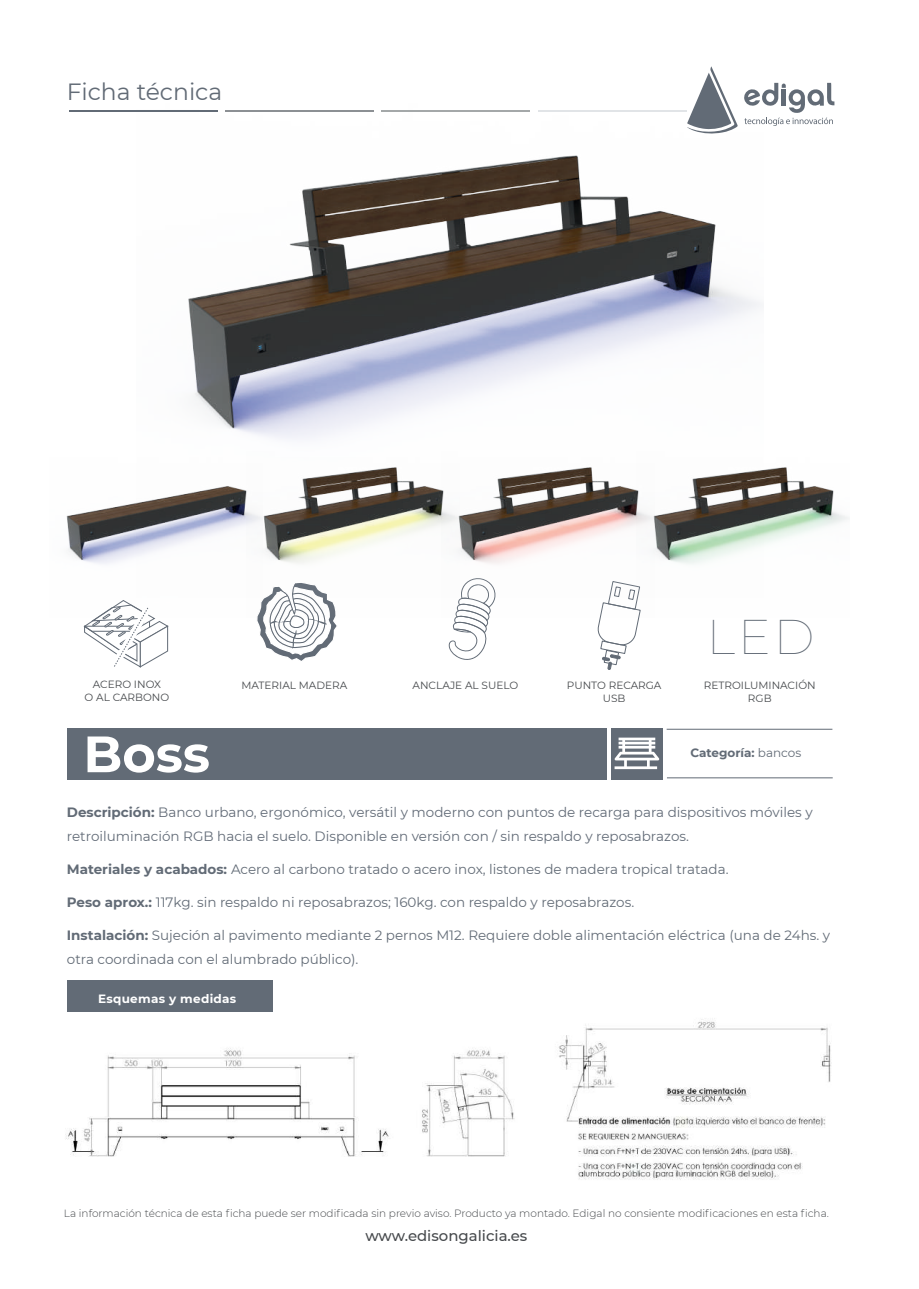
<style>
.page{position:relative;width:919px;height:1289px;background:#fff}
.page>*{position:absolute;margin:0;border:0;box-sizing:border-box;transform-origin:0 0}
.t1{font:700 51px "Montserrat";color:#fff}
.t2{font:100 49.65px "Montserrat";color:#626b76}
.t3{font:23.4px "Montserrat";color:#626b76}
.t4{font:500 14.85px "Montserrat";color:#46494c}
.t5{font:13.5px/24px "Montserrat";color:#626b76}
.t6{font:13.5px/24px "Montserrat";color:#626b77}
.t7{font:700 12px "Montserrat";letter-spacing:.025em;color:#fff}
.t8{font:700 12px "Montserrat";color:#626b76}
.t9{font:300 10.5px "Montserrat";color:#46494c}
.t10{font:10.5px/12.6px "Montserrat";color:#46494c;text-align:center}
.s1{font-weight:400}
.s2{font-weight:700;color:#626b76}
.s3{font-weight:700}
</style>
<div class="page">
<div style="left:67px;top:980px;width:205px;height:36px;background:#626b76"></div>
<div style="left:67px;top:728px;width:539px;height:51px;background:#626b76"></div>
<div style="left:611px;top:728px;width:51px;height:51px;background:#626b76"></div>
<hr style="left:666px;top:729px;width:166px;height:1px;background:#626b76">
<svg style="left:614px;top:737px;width:45px;height:32px"></svg>
<svg style="left:763px;top:83px;width:71px;height:43px"></svg>
<hr style="left:69px;top:110px;width:148px;height:2px;background:#626b76">
<svg style="left:257px;top:617px;width:80px;height:44px"></svg>
<svg style="left:448px;top:617px;width:42px;height:43px"></svg>
<svg style="left:597px;top:617px;width:43px;height:53px"></svg>
<hr style="left:667px;top:777px;width:165px;height:1px;background:#626b76">
<svg style="left:84px;top:617px;width:85px;height:51px"></svg>
<img style="left:65px;top:1012px;width:766px;height:168px">
<img style="left:188px;top:66px;width:575px;height:338px">
<img style="left:66px;top:404px;width:180px;height:213px">
<img style="left:654px;top:467px;width:195px;height:97px">
<img style="left:246px;top:404px;width:195px;height:213px">
<img style="left:441px;top:467px;width:213px;height:150px">
<h3 class="t3" style="left:67px;top:75px;width:157px">Ficha técnica</h3>
<h2 class="t2" style="left:706px;top:603px;width:109px">L E D</h2>
<p class="t10" style="left:85px;top:677px;width:86px">ACERO INOX<br>O AL CARBONO</p>
<p class="t10" style="left:703px;top:678px;width:113px">RETROILUMINACIÓN<br>RGB</p>
<p class="t10" style="left:241px;top:678px;width:107px">MATERIAL MADERA</p>
<p class="t10" style="left:412px;top:679px;width:107px">ANCLAJE AL SUELO</p>
<p class="t10" style="left:567px;top:678px;width:96px">PUNTO RECARGA<br>USB</p>
<h1 class="t1" style="left:83px;top:717px;width:128px">Boss</h1>
<p class="t8" style="left:690px;top:743px;width:112px">Categoría: <span class="s1">bancos</span></p>
<p class="t6" style="left:67px;top:799px;width:747px"><span class="s2">Descripción:</span> Banco urbano, ergonómico, versátil y moderno con puntos de recarga para dispositivos móviles y retroiluminación RGB hacia el suelo. Disponible en versión con / sin respaldo y reposabrazos.</p>
<p class="t5" style="left:67px;top:856px;width:663px"><span class="s3">Materiales y acabados:</span> Acero al carbono tratado o acero inox, listones de madera tropical tratada.</p>
<p class="t5" style="left:67px;top:889px;width:568px"><span class="s3">Peso aprox.:</span> 117kg. sin respaldo ni reposabrazos; 160kg. con respaldo y reposabrazos.</p>
<p class="t5" style="left:67px;top:922px;width:764px"><span class="s3">Instalación:</span> Sujeción al pavimento mediante 2 pernos M12. Requiere doble alimentación eléctrica (una de 24hs. y otra coordinada con el alumbrado público).</p>
<p class="t7" style="left:98px;top:990px;width:140px">Esquemas y medidas</p>
<p class="t9" style="left:64px;top:1205px;width:766px">La información técnica de esta ficha puede ser modificada sin previo aviso. Producto ya montado. Edigal no consiente modificaciones en esta ficha.</p>
<p class="t4" style="left:365px;top:1225px;width:163px">www.edisongalicia.es</p>
</div>
